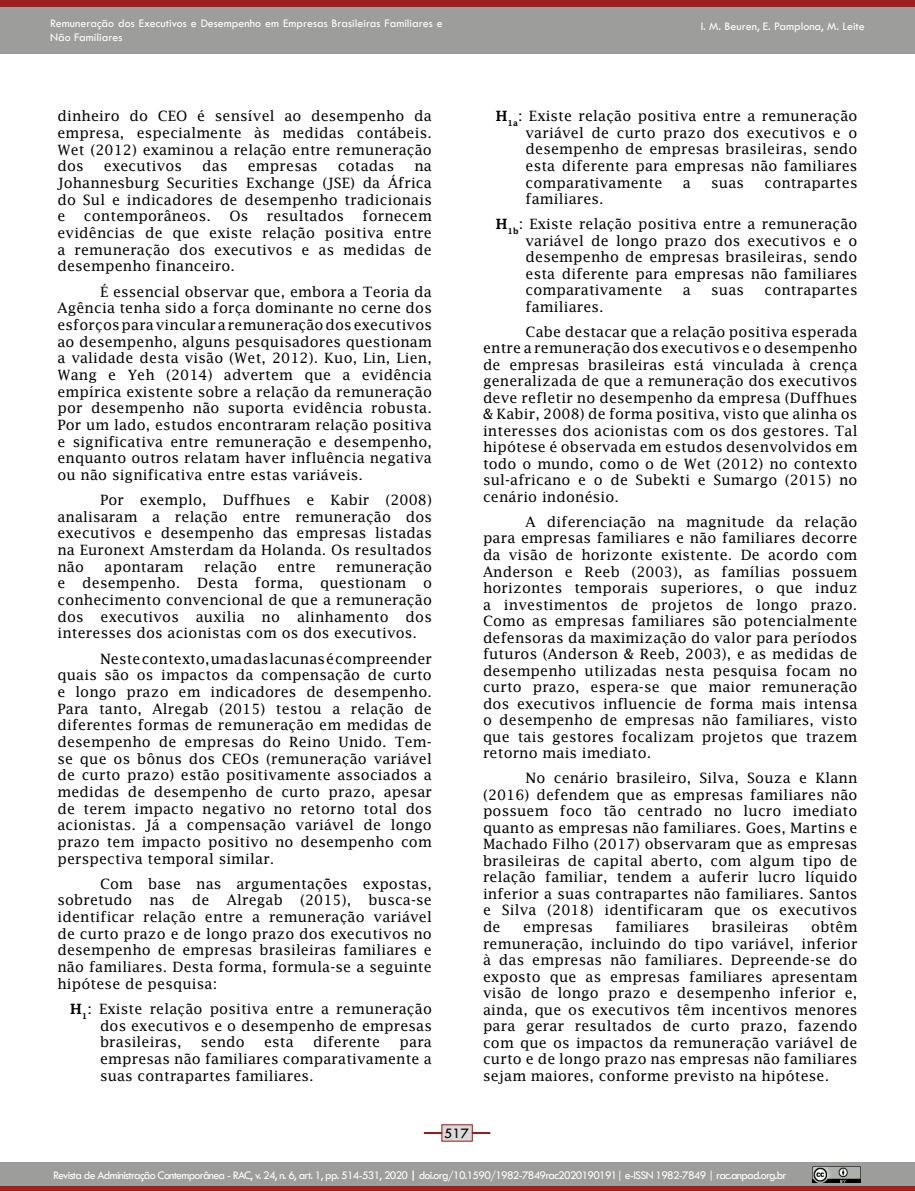
<style>
.page{position:relative;width:915px;height:1191px;background:#fff}
.page>*{position:absolute;margin:0;border:0;box-sizing:border-box;transform-origin:0 0}
.t1{font:15px "Tw Cen";color:#000}
.t2{font:14.25px/16.6px "Lucida Fax";letter-spacing:.01em;color:#000;text-align:justify}
.t3{font:12px "Tw Cen";letter-spacing:-.06em;color:#fff}
.t4{font:12px "Tw Cen";color:#fff}
.s1{font-weight:600}
.s2{font-weight:700}
</style>
<div class="page">
<div style="left:0;top:0;width:914px;height:54px;background:#9d9d9c"></div>
<div style="left:0;top:0;width:914px;height:7px;background:#9d1a18"></div>
<div style="left:0;top:1162px;width:914px;height:24px;background:#9d9d9c"></div>
<img style="left:812px;top:1166px;width:48px;height:16px">
<div style="left:0;top:1186px;width:914px;height:5px;background:#a0211f"></div>
<svg style="left:423px;top:1124px;width:68px;height:18px"></svg>
<p class="t4" style="left:50px;top:16px;width:394px">Remuneração dos Executivos e Desempenho em Empresas Brasileiras Familiares e</p>
<p class="t4" style="left:700px;top:19px;width:166px">I. M. Beuren, E. Pamplona, M. Leite</p>
<p class="t4" style="left:50px;top:30px;width:74px">Não Familiares</p>
<p class="t2" style="left:57px;top:108px;width:376px">dinheiro do CEO é sensível ao desempenho da empresa, especialmente às medidas contábeis.<br>Wet (2012) examinou a relação entre remuneração dos</p>
<p class="t2" style="left:104px;top:158px;width:80px">executivos</p>
<p class="t2" style="left:202px;top:158px;width:27px">das</p>
<p class="t2" style="left:248px;top:158px;width:71px">empresas</p>
<p class="t2" style="left:338px;top:158px;width:58px">cotadas</p>
<p class="t2" style="left:57px;top:158px;width:376px;text-indent:357px">na Johannesburg Securities Exchange (JSE) da África do Sul e indicadores de desempenho tradicionais e</p>
<p class="t2" style="left:57px;top:208px;width:376px;text-indent:305px">fornecem evidências de que existe relação positiva entre a remuneração dos executivos e as medidas de desempenho financeiro.</p>
<p class="t2" style="left:57px;top:283px;width:376px;text-indent:43px">É essencial observar que, embora a Teoria da Agência tenha sido a força dominante no cerne dos esforços para vincular a remuneração dos executivos ao desempenho, alguns pesquisadores questionam a validade desta visão (Wet, 2012). Kuo, Lin, Lien, Wang e Yeh (2014) advertem que a evidência empírica existente sobre a relação da remuneração por desempenho não suporta evidência robusta.<br>Por um lado, estudos encontraram relação positiva e significativa entre remuneração e desempenho, enquanto outros relatam haver influência negativa ou não significativa entre estas variáveis.</p>
<p class="t2" style="left:57px;top:491px;width:376px;text-indent:43px">Por exemplo, Duffhues e Kabir (2008) analisaram a relação entre remuneração dos executivos e desempenho das empresas listadas na Euronext Amsterdam da Holanda. Os resultados não</p>
<p class="t2" style="left:84px;top:208px;width:128px">contemporâneos.</p>
<p class="t2" style="left:229px;top:208px;width:20px">Os</p>
<p class="t2" style="left:267px;top:208px;width:79px">resultados</p>
<p class="t2" style="left:105px;top:558px;width:80px">apontaram</p>
<p class="t2" style="left:204px;top:558px;width:54px">relação</p>
<p class="t2" style="left:277px;top:558px;width:40px">entre</p>
<p class="t2" style="left:57px;top:558px;width:376px;text-indent:279px">remuneração e desempenho. Desta forma, questionam o conhecimento convencional de que a remuneração dos executivos auxilia no alinhamento dos interesses dos acionistas com os dos executivos.</p>
<p class="t2" style="left:57px;top:650px;width:376px;text-indent:43px">Neste contexto, uma das lacunas é compreender quais são os impactos da compensação de curto e longo prazo em indicadores de desempenho.<br>Para tanto, Alregab (2015) testou a relação de diferentes formas de remuneração em medidas de desempenho de empresas do Reino Unido. Tem&shy;se que os bônus dos CEOs (remuneração variável de curto prazo) estão positivamente associados a medidas de desempenho de curto prazo, apesar de terem impacto negativo no retorno total dos acionistas. Já a compensação variável de longo prazo tem impacto positivo no desempenho com perspectiva temporal similar.</p>
<p class="t2" style="left:57px;top:875px;width:376px;text-indent:43px">Com base nas argumentações expostas, sobretudo nas de Alregab (2015), busca-se identificar relação entre a remuneração variável de curto prazo e de longo prazo dos executivos no desempenho de empresas brasileiras familiares e não familiares. Desta forma, formula-se a seguinte hipótese de pesquisa:</p>
<p class="t2" style="left:100px;top:1000px;width:333px;text-indent:-30px"><span class="s1">H</span><sub>1</sub>: Existe relação positiva entre a remuneração dos executivos e o desempenho de empresas brasileiras,</p>
<p class="t2" style="left:201px;top:1033px;width:45px">sendo</p>
<p class="t2" style="left:264px;top:1033px;width:31px">esta</p>
<p class="t2" style="left:313px;top:1033px;width:69px">diferente</p>
<p class="t2" style="left:100px;top:1033px;width:333px;text-indent:299px">para empresas não familiares comparativamente a suas contrapartes familiares.</p>
<p class="t2" style="left:525px;top:108px;width:333px;text-indent:-30px"><span class="s1">H</span><sub>1a</sub>: Existe relação positiva entre a remuneração variável de curto prazo dos executivos e o desempenho de empresas brasileiras, sendo esta diferente para empresas não familiares comparativamente</p>
<p class="t2" style="left:682px;top:174px;width:9px">a</p>
<p class="t2" style="left:711px;top:174px;width:34px">suas</p>
<p class="t2" style="left:764px;top:174px;width:95px">contrapartes</p>
<p class="t2" style="left:495px;top:186px;width:363px;line-height:25px;text-indent:30px">familiares.<br><span class="s1">H</span><sub>1b</sub>: Existe relação positiva entre a remuneração</p>
<p class="t2" style="left:525px;top:232px;width:333px">variável de longo prazo dos executivos e o desempenho de empresas brasileiras, sendo esta diferente para empresas não familiares comparativamente</p>
<p class="t2" style="left:682px;top:281px;width:9px">a</p>
<p class="t2" style="left:711px;top:281px;width:34px">suas</p>
<p class="t2" style="left:764px;top:281px;width:95px">contrapartes</p>
<p class="t2" style="left:525px;top:294px;width:333px;line-height:25px">familiares.<br>Cabe destacar que a relação positiva esperada</p>
<p class="t2" style="left:483px;top:340px;width:376px">entre a remuneração dos executivos e o desempenho de empresas brasileiras está vinculada à crença generalizada de que a remuneração dos executivos deve refletir no desempenho da empresa (Duffhues &amp; Kabir, 2008) de forma positiva, visto que alinha os interesses dos acionistas com os dos gestores. Tal hipótese é observada em estudos desenvolvidos em todo o mundo, como o de Wet (2012) no contexto sul-africano e o de Subekti e Sumargo (2015) no cenário indonésio.</p>
<p class="t2" style="left:483px;top:513px;width:376px;text-indent:43px">A diferenciação na magnitude da relação para empresas familiares e não familiares decorre da visão de horizonte existente. De acordo com Anderson e Reeb (2003), as famílias possuem horizontes temporais superiores, o que induz a investimentos de projetos de longo prazo.<br>Como as empresas familiares são potencialmente defensoras da maximização do valor para períodos futuros (Anderson &amp; Reeb, 2003), e as medidas de desempenho utilizadas nesta pesquisa focam no curto prazo, espera-se que maior remuneração dos executivos influencie de forma mais intensa o desempenho de empresas não familiares, visto que tais gestores focalizam projetos que trazem retorno mais imediato.</p>
<p class="t2" style="left:483px;top:770px;width:376px;text-indent:43px">No cenário brasileiro, Silva, Souza e Klann (2016) defendem que as empresas familiares não possuem foco tão centrado no lucro imediato quanto as empresas não familiares. Goes, Martins e Machado Filho (2017) observaram que as empresas brasileiras de capital aberto, com algum tipo de relação familiar, tendem a auferir lucro líquido inferior a suas contrapartes não familiares. Santos e Silva (2018) identificaram que os executivos de</p>
<p class="t2" style="left:523px;top:918px;width:71px">empresas</p>
<p class="t2" style="left:615px;top:918px;width:75px">familiares</p>
<p class="t2" style="left:711px;top:918px;width:78px">brasileiras</p>
<p class="t2" style="left:483px;top:918px;width:376px;text-indent:328px">obtêm remuneração, incluindo do tipo variável, inferior à das empresas não familiares. Depreende-se do exposto que as empresas familiares apresentam visão de longo prazo e desempenho inferior e, ainda, que os executivos têm incentivos menores para gerar resultados de curto prazo, fazendo com que os impactos da remuneração variável de curto e de longo prazo nas empresas não familiares sejam maiores, conforme previsto na hipótese.</p>
<p class="t1" style="left:445px;top:1124px;width:26px">517</p>
<p class="t3" style="left:53px;top:1167px;width:734px">Revista de Administração Contemporânea - RAC, v. 24, n. 6, art. 1, pp. 514-531, 2020 <span class="s2">|</span> doi.org/10.1590/1982-7849rac2020190191| e-ISSN 1982-7849 | rac.anpad.org.br</p>
</div>
